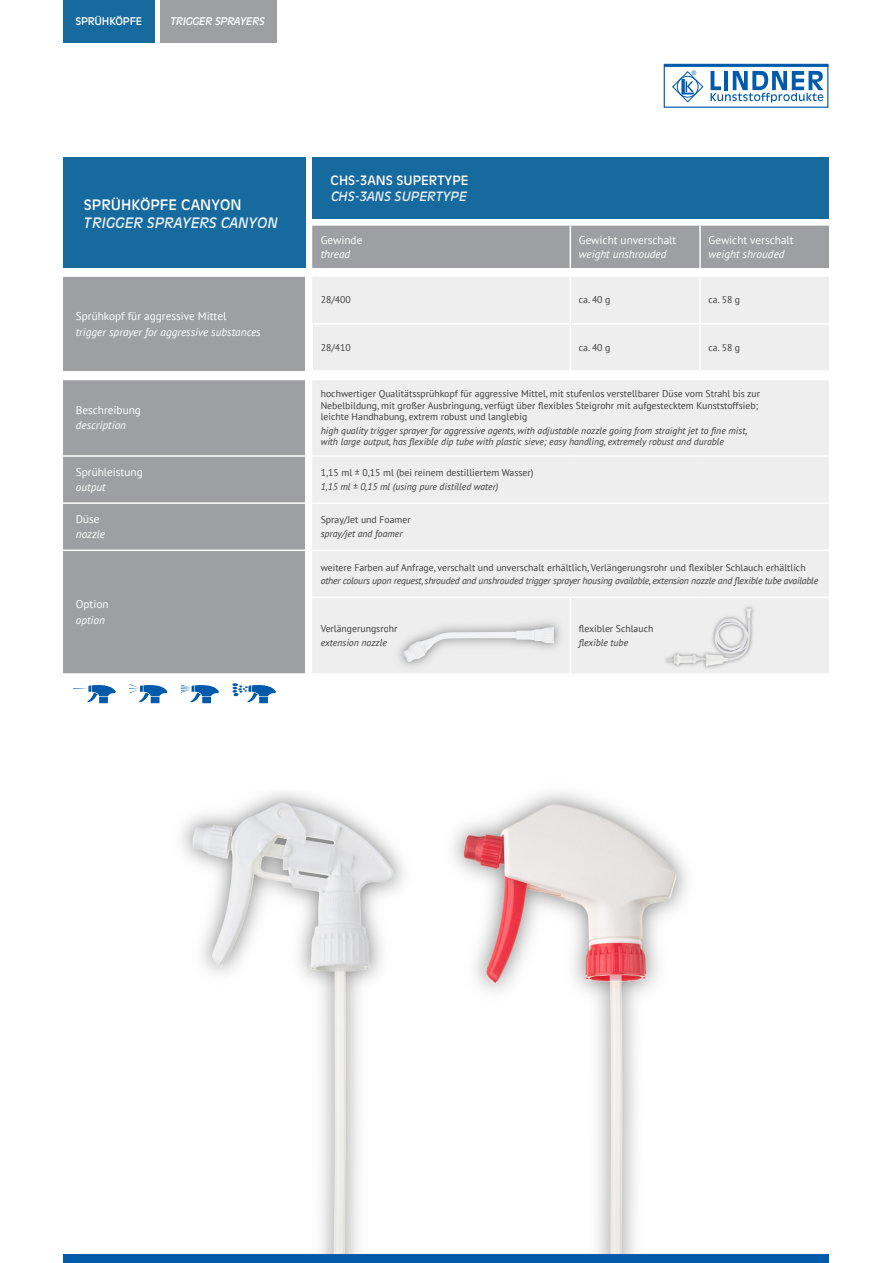
<style>
.page{position:relative;width:893px;height:1263px;background:#fff}
.page>*{position:absolute;margin:0;border:0;box-sizing:border-box;transform-origin:0 0}
.t1{font:italic 14.25px "Antique Olive CE";color:#fff}
.t2{font:14.25px "Antique Olive CE";color:#fff}
.t3{font:12.75px "Antique Olive CE";color:#fff}
.t4{font:italic 12.75px "Antique Olive CE";color:#fff}
.t5{font:11.25px "PT Sans";color:#fff}
.t6{font:italic 11.25px "PT Sans";color:#fff}
.t7{font:italic 10.5px "Antique Olive CE";letter-spacing:-.02em;color:#fff}
.t8{font:10.5px "Antique Olive CE";letter-spacing:-.02em;color:#fff}
.t9{font:9.75px/11.7px "PT Sans";color:#3e3e3f}
.t10{font:italic 9.75px/11.7px "PT Sans";color:#3e3e3f}
.t11{font:italic 9.75px "PT Sans";letter-spacing:-.02em;color:#3e3e3f}
.t12{font:6px "Arial";color:#015aaa}
</style>
<div class="page">
<img style="left:182px;top:792px;width:222px;height:462px">
<img style="left:453px;top:792px;width:234px;height:462px">
<div style="left:63px;top:1254px;width:765px;height:9px;background:#015aaa"></div>
<div style="left:664px;top:64px;width:164px;height:44px;border:1px solid #015aaa"></div>
<hr style="left:664px;top:65px;width:164px;height:2px;background:#015aaa">
<svg style="left:711px;top:71px;width:112px;height:32px"></svg>
<svg style="left:672px;top:71px;width:32px;height:32px"></svg>
<div style="left:677px;top:76px;width:22px;height:22px;border:1px solid #015aaa;border-radius:50%"></div>
<div style="left:312px;top:157px;width:516px;height:62px;background:#176a9d"></div>
<div style="left:63px;top:157px;width:242px;height:111px;background:#176a9d"></div>
<div style="left:160px;top:0;width:116px;height:43px;background:#9d9fa2"></div>
<div style="left:63px;top:0;width:91px;height:43px;background:#176a9d"></div>
<div style="left:305px;top:226px;width:524px;height:42px;background:#9d9fa2"></div>
<div style="left:63px;top:276px;width:242px;height:397px;background:#9d9fa2"></div>
<div style="left:312px;top:277px;width:517px;height:396px;background:#eeeeef"></div>
<hr style="left:570px;top:226px;width:1px;height:42px;background:#fff">
<hr style="left:699px;top:226px;width:2px;height:42px;background:#fff">
<hr style="left:570px;top:277px;width:1px;height:46px;background:#fff">
<hr style="left:699px;top:277px;width:2px;height:46px;background:#fff">
<hr style="left:311px;top:325px;width:2px;height:45px;background:#fff">
<hr style="left:570px;top:325px;width:1px;height:45px;background:#fff">
<hr style="left:699px;top:325px;width:2px;height:45px;background:#fff">
<hr style="left:570px;top:598px;width:1px;height:75px;background:#fff">
<hr style="left:311px;top:323px;width:259px;height:2px;background:#fff">
<hr style="left:570px;top:323px;width:130px;height:2px;background:#fff">
<hr style="left:700px;top:323px;width:130px;height:2px;background:#fff">
<hr style="left:311px;top:370px;width:259px;height:2px;background:#fff">
<hr style="left:570px;top:370px;width:130px;height:2px;background:#fff">
<hr style="left:700px;top:370px;width:130px;height:2px;background:#fff">
<hr style="left:63px;top:379px;width:242px;height:1px;background:#fff">
<hr style="left:312px;top:379px;width:258px;height:1px;background:#fff">
<hr style="left:570px;top:379px;width:130px;height:1px;background:#fff">
<hr style="left:700px;top:379px;width:130px;height:1px;background:#fff">
<hr style="left:63px;top:455px;width:242px;height:2px;background:#fff">
<hr style="left:312px;top:455px;width:258px;height:2px;background:#fff">
<hr style="left:570px;top:455px;width:130px;height:2px;background:#fff">
<hr style="left:700px;top:455px;width:130px;height:2px;background:#fff">
<hr style="left:63px;top:502px;width:242px;height:2px;background:#fff">
<hr style="left:312px;top:502px;width:258px;height:2px;background:#fff">
<hr style="left:570px;top:502px;width:130px;height:2px;background:#fff">
<hr style="left:700px;top:502px;width:130px;height:2px;background:#fff">
<hr style="left:63px;top:549px;width:242px;height:2px;background:#fff">
<hr style="left:312px;top:549px;width:258px;height:2px;background:#fff">
<hr style="left:570px;top:549px;width:130px;height:2px;background:#fff">
<hr style="left:700px;top:549px;width:130px;height:2px;background:#fff">
<hr style="left:312px;top:597px;width:258px;height:1px;background:#fff">
<hr style="left:570px;top:597px;width:130px;height:1px;background:#fff">
<hr style="left:700px;top:597px;width:130px;height:1px;background:#fff">
<img style="left:390px;top:609px;width:180px;height:63px">
<img style="left:660px;top:600px;width:122px;height:73px">
<img style="left:403px;top:627px;width:151px;height:35px">
<img style="left:714px;top:609px;width:34px;height:49px">
<svg style="left:129px;top:684px;width:39px;height:19px"></svg>
<svg style="left:181px;top:685px;width:38px;height:18px"></svg>
<svg style="left:232px;top:683px;width:44px;height:20px"></svg>
<svg style="left:73px;top:685px;width:43px;height:18px"></svg>
<p class="t8" style="left:75px;top:15px;width:68px">SPRÜHKÖPFE</p>
<p class="t7" style="left:170px;top:15px;width:96px">TRIGGER SPRAYERS</p>
<p class="t2" style="left:84px;top:197px;width:159px">SPRÜHKÖPFE CANYON</p>
<h1 class="t1" style="left:84px;top:214px;width:195px">TRIGGER SPRAYERS CANYON</h1>
<p class="t5" style="left:76px;top:309px;width:152px">Sprühkopf für aggressive Mittel</p>
<p class="t6" style="left:76px;top:324px;width:186px">trigger sprayer for aggressive substances</p>
<p class="t5" style="left:76px;top:403px;width:67px">Beschreibung</p>
<p class="t6" style="left:76px;top:418px;width:52px">description</p>
<p class="t5" style="left:76px;top:464px;width:68px">Sprühleistung</p>
<p class="t6" style="left:76px;top:480px;width:31px">output</p>
<p class="t5" style="left:76px;top:512px;width:25px">Düse</p>
<p class="t6" style="left:76px;top:527px;width:31px">nozzle</p>
<p class="t5" style="left:76px;top:597px;width:34px">Option</p>
<p class="t6" style="left:76px;top:613px;width:31px">option</p>
<p class="t3" style="left:331px;top:172px;width:140px">CHS-3ANS SUPERTYPE</p>
<h2 class="t4" style="left:331px;top:189px;width:138px">CHS-3ANS SUPERTYPE</h2>
<p class="t5" style="left:321px;top:233px;width:43px">Gewinde</p>
<p class="t6" style="left:321px;top:246px;width:31px">thread</p>
<p class="t12" style="left:692px;top:69px;width:6px">®</p>
<p class="t5" style="left:579px;top:233px;width:99px">Gewicht unverschalt</p>
<p class="t6" style="left:579px;top:246px;width:89px">weight unshrouded</p>
<p class="t5" style="left:708px;top:233px;width:87px">Gewicht verschalt</p>
<p class="t6" style="left:708px;top:246px;width:78px">weight shrouded</p>
<p class="t9" style="left:321px;top:294px;width:32px">28/400</p>
<p class="t9" style="left:579px;top:294px;width:33px">ca. 40 g</p>
<p class="t9" style="left:708px;top:294px;width:33px">ca. 58 g</p>
<p class="t9" style="left:321px;top:341px;width:32px">28/410</p>
<p class="t9" style="left:579px;top:341px;width:33px">ca. 40 g</p>
<p class="t9" style="left:708px;top:341px;width:33px">ca. 58 g</p>
<p class="t9" style="left:321px;top:387px;width:441px">hochwertiger Qualitätssprühkopf für aggressive Mittel, mit stufenlos verstellbarer Düse vom Strahl bis zur<br>Nebelbildung, mit großer Ausbringung, verfügt über flexibles Steigrohr mit aufgestecktem Kunststoffsieb; leichte Handhabung, extrem robust und langlebig</p>
<p class="t10" style="left:321px;top:424px;width:428px">high quality trigger sprayer for aggressive agents, with adjustable nozzle going from straight jet to fine mist, with large output, has flexible dip tube with plastic sieve; easy handling, extremely robust and durable</p>
<p class="t9" style="left:321px;top:467px;width:214px">1,15 ml ± 0,15 ml (bei reinem destilliertem Wasser)</p>
<p class="t10" style="left:321px;top:480px;width:179px">1,15 ml ± 0,15 ml (using pure distilled water)</p>
<p class="t9" style="left:321px;top:514px;width:92px">Spray/Jet und Foamer</p>
<p class="t10" style="left:321px;top:527px;width:83px">spray/jet and foamer</p>
<p class="t9" style="left:321px;top:561px;width:486px">weitere Farben auf Anfrage, verschalt und unverschalt erhältlich, Verlängerungsrohr und flexibler Schlauch erhältlich</p>
<p class="t11" style="left:321px;top:574px;width:499px">other colours upon request, shrouded and unshrouded trigger sprayer housing available, extension nozzle and flexible tube available</p>
<p class="t9" style="left:321px;top:623px;width:78px">Verlängerungsrohr</p>
<p class="t10" style="left:321px;top:636px;width:68px">extension nozzle</p>
<p class="t9" style="left:579px;top:623px;width:76px">flexibler Schlauch</p>
<p class="t10" style="left:579px;top:636px;width:51px">flexible tube</p>
</div>
